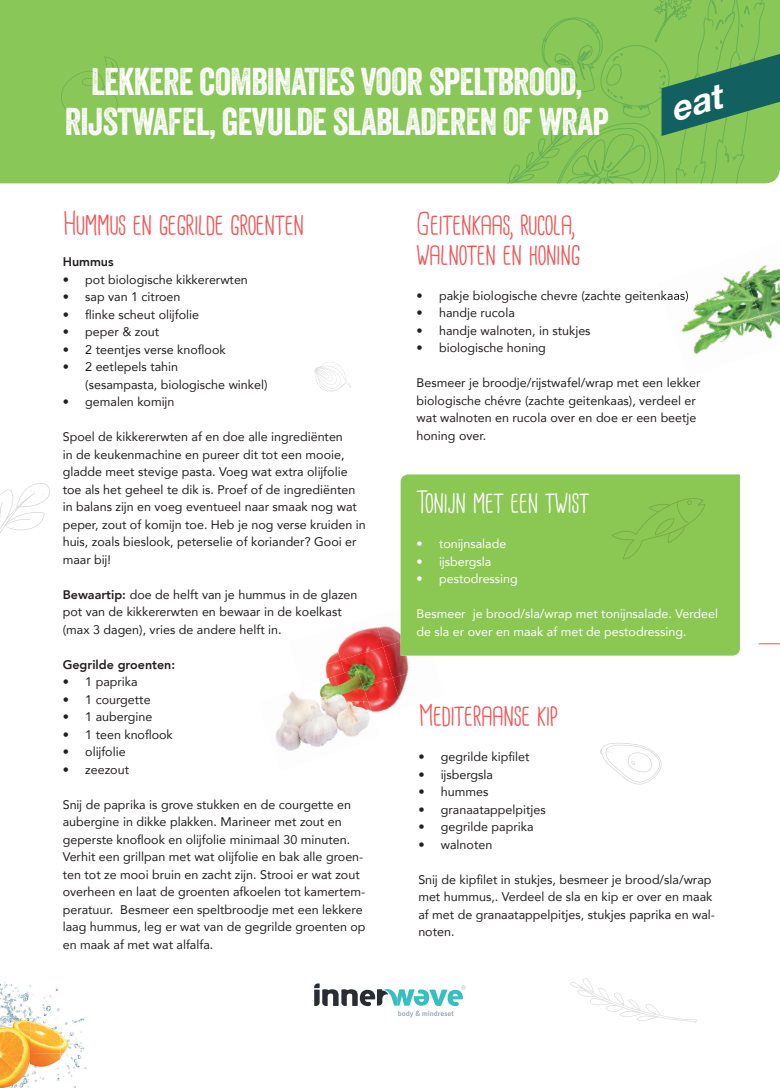
<style>
.page{position:relative;width:780px;height:1088px;background:#fff}
.page>*{position:absolute;margin:0;border:0;box-sizing:border-box;transform-origin:0 0}
.t1{font:37.5px/40px "Veneer Two";letter-spacing:-.02em;color:#fff;text-align:center}
.t2{font:30.5px/30px "Cardenio Modern";letter-spacing:-.02em;color:#f05556}
.t3{font:30.5px "Cardenio Modern";letter-spacing:-.02em;color:#fff}
.t4{font:12.5px/17.5px "Avenir";color:#231f20}
.t5{font:12.5px/17.5px "Avenir";color:#fff}
.t6{font:800 12.5px "Avenir LT";color:#231f20}
.t7{font:9.25px "Centrale Sans";color:#a1aeba}
.s1{font-family:"Avenir LT";font-weight:800}
</style>
<div class="page">
<div style="left:0;top:0;width:475px;height:183px;background:#8ac759"></div>
<svg style="left:314px;top:983px;width:149px;height:34px"></svg>
<img style="left:331px;top:627px;width:42px;height:33px">
<img style="left:373px;top:626px;width:27px;height:21px">
<img style="left:325px;top:660px;width:15px;height:15px">
<img style="left:340px;top:647px;width:43px;height:31px">
<img style="left:383px;top:641px;width:26px;height:37px">
<img style="left:368px;top:678px;width:24px;height:34px">
<img style="left:392px;top:665px;width:17px;height:42px">
<div style="left:400px;top:474px;width:339px;height:182px;background:#8bc753"></div>
<svg style="left:61px;top:57px;width:62px;height:73px;background:#88c558"></svg>
<svg style="left:314px;top:362px;width:37px;height:30px"></svg>
<svg style="left:0;top:483px;width:50px;height:50px"></svg>
<img style="left:0;top:983px;width:87px;height:105px">
<svg style="left:758px;top:643px;width:22px;height:2px"></svg>
<svg style="left:570px;top:978px;width:126px;height:44px"></svg>
<svg style="left:600px;top:743px;width:62px;height:41px"></svg>
<img style="left:275px;top:687px;width:105px;height:64px">
<img style="left:307px;top:702px;width:31px;height:33px">
<img style="left:338px;top:701px;width:36px;height:27px">
<img style="left:302px;top:675px;width:36px;height:27px">
<img style="left:338px;top:668px;width:30px;height:34px">
<svg style="left:611px;top:498px;width:94px;height:61px;background:#89c552"></svg>
<img style="left:705px;top:277px;width:33px;height:24px">
<img style="left:738px;top:265px;width:42px;height:21px">
<img style="left:681px;top:301px;width:27px;height:31px">
<img style="left:708px;top:286px;width:41px;height:46px">
<img style="left:749px;top:276px;width:31px;height:42px">
<img style="left:682px;top:332px;width:37px;height:22px">
<img style="left:719px;top:318px;width:41px;height:25px">
<img style="left:760px;top:311px;width:20px;height:28px">
<img style="left:661px;top:290px;width:27px;height:13px">
<svg style="left:475px;top:0;width:305px;height:183px;background:#7bba59"></svg>
<h1 class="t1" style="left:65px;top:61px;width:545px">LEKKERE COMBINATIES VOOR SPELTBROOD,<br>RIJSTWAFEL, GEVULDE SLABLADEREN OF WRAP</h1>
<h2 class="t2" style="left:63px;top:211px;width:243px">Hummus en gegrilde groenten</h2>
<p class="t6" style="left:63px;top:254px;width:52px">Hummus</p>
<p class="t4" style="left:63px;top:270px;width:187px">• pot biologische kikkererwten</p>
<p class="t4" style="left:63px;top:288px;width:119px">• sap van 1 citroen</p>
<p class="t4" style="left:63px;top:305px;width:138px">• flinke scheut olĳfolie</p>
<p class="t4" style="left:63px;top:323px;width:98px">• peper &amp; zout</p>
<p class="t4" style="left:63px;top:340px;width:164px">• 2 teentjes verse knoflook</p>
<p class="t4" style="left:85px;top:358px;width:184px;text-indent:-23px">• 2 eetlepels tahin<br>(sesampasta, biologische winkel)</p>
<p class="t4" style="left:63px;top:393px;width:113px">• gemalen komĳn</p>
<p class="t4" style="left:63px;top:428px;width:304px">Spoel de kikkererwten af en doe alle ingrediënten<br>in de keukenmachine en pureer dit tot een mooie, gladde meet stevige pasta. Voeg wat extra olĳfolie toe als het geheel te dik is. Proef of de ingrediënten in balans zĳn en voeg eventueel naar smaak nog wat peper, zout of komĳn toe. Heb je nog verse kruiden in huis, zoals bieslook, peterselie of koriander? Gooi er maar bĳ!</p>
<p class="t4" style="left:63px;top:585px;width:296px"><span class="s1">Bewaartip:</span> doe de helft van je hummus in de glazen pot van de kikkererwten en bewaar in de koelkast (max 3 dagen), vries de andere helft in.</p>
<p class="t6" style="left:63px;top:657px;width:114px">Gegrilde groenten:</p>
<p class="t4" style="left:63px;top:673px;width:76px">• 1 paprika</p>
<p class="t4" style="left:63px;top:690px;width:89px">• 1 courgette</p>
<p class="t4" style="left:63px;top:708px;width:91px">• 1 aubergine</p>
<p class="t4" style="left:63px;top:725px;width:112px">• 1 teen knoflook</p>
<p class="t4" style="left:63px;top:743px;width:64px">• olĳfolie</p>
<p class="t4" style="left:63px;top:760px;width:68px">• zeezout</p>
<p class="t4" style="left:63px;top:795px;width:304px">Snĳ de paprika is grove stukken en de courgette en aubergine in dikke plakken. Marineer met zout en geperste knoflook en olĳfolie minimaal 30 minuten.<br>Verhit een grillpan met wat olĳfolie en bak alle groen&shy;ten tot ze mooi bruin en zacht zĳn. Strooi er wat zout overheen en laat de groenten afkoelen tot kamertem&shy;peratuur. Besmeer een speltbroodje met een lekkere laag hummus, leg er wat van de gegrilde groenten op en maak af met wat alfalfa.</p>
<h2 class="t2" style="left:416px;top:211px;width:165px">Geitenkaas, rucola, walnoten en honing</h2>
<p class="t4" style="left:416px;top:286px;width:273px">• pakje biologische chevre (zachte geitenkaas)</p>
<p class="t4" style="left:416px;top:304px;width:100px">• handje rucola</p>
<p class="t4" style="left:416px;top:321px;width:175px">• handje walnoten, in stukjes</p>
<p class="t4" style="left:416px;top:339px;width:131px">• biologische honing</p>
<p class="t4" style="left:416px;top:374px;width:285px">Besmeer je broodje/rĳstwafel/wrap met een lekker biologische chévre (zachte geitenkaas), verdeel er wat walnoten en rucola over en doe er een beetje honing over.</p>
<h2 class="t3" style="left:416px;top:486px;width:174px">Tonijn met een twist</h2>
<p class="t5" style="left:416px;top:535px;width:91px">• tonĳnsalade</p>
<p class="t5" style="left:416px;top:552px;width:76px">• ĳsbergsla</p>
<p class="t5" style="left:416px;top:570px;width:103px">• pestodressing</p>
<p class="t5" style="left:416px;top:605px;width:303px">Besmeer je brood/sla/wrap met tonĳnsalade. Verdeel de sla er over en maak af met de pestodressing.</p>
<h2 class="t2" style="left:418px;top:702px;width:141px">Mediteraanse kip</h2>
<p class="t4" style="left:418px;top:748px;width:113px">• gegrilde kipfilet</p>
<p class="t4" style="left:418px;top:765px;width:76px">• ĳsbergsla</p>
<p class="t4" style="left:418px;top:783px;width:71px">• hummes</p>
<p class="t4" style="left:418px;top:800px;width:129px">• granaatappelpitjes</p>
<p class="t4" style="left:418px;top:818px;width:117px">• gegrilde paprika</p>
<p class="t4" style="left:418px;top:835px;width:75px">• walnoten</p>
<p class="t4" style="left:418px;top:870px;width:298px">Snĳ de kipfilet in stukjes, besmeer je brood/sla/wrap met hummus,. Verdeel de sla en kip er over en maak af met de granaatappelpitjes, stukjes paprika en wal&shy;noten.</p>
<p class="t7" style="left:461px;top:984px;width:7px">®</p>
</div>
